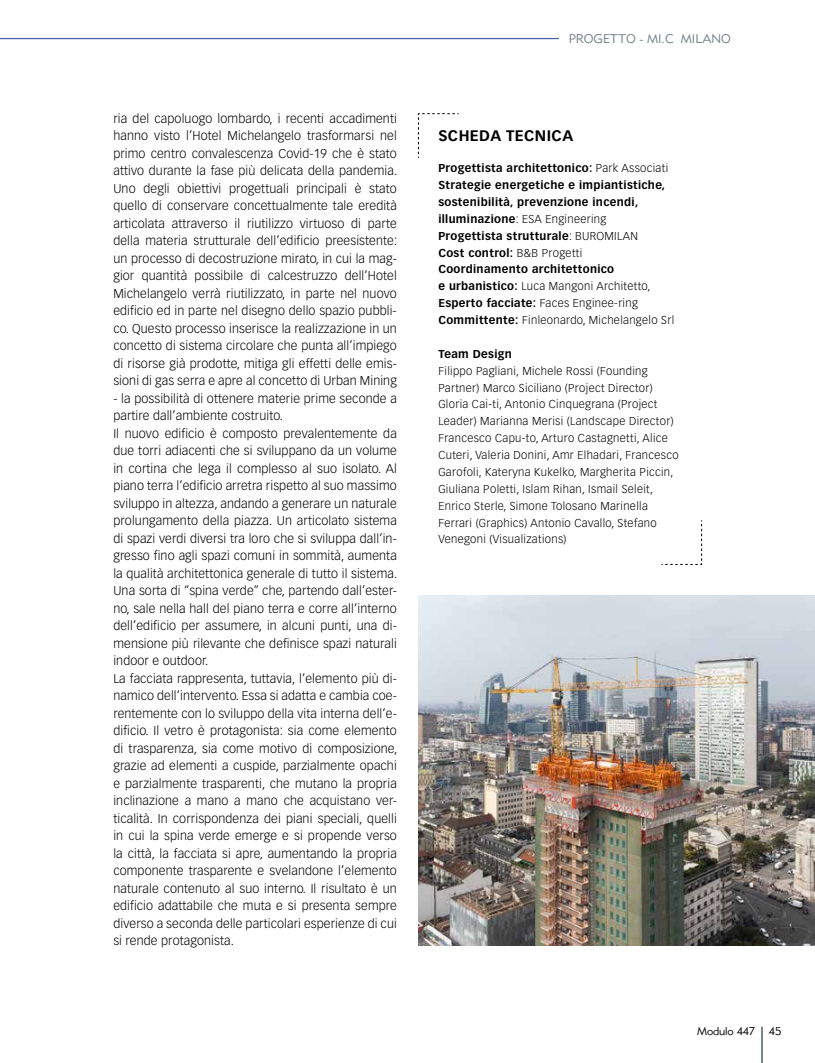
<style>
.page{position:relative;width:815px;height:1063px;background:#fff}
.page>*{position:absolute;margin:0;border:0;box-sizing:border-box;transform-origin:0 0}
.t1{font:700 15px "Vectora LT Std";letter-spacing:.03em;color:#000}
.t2{font:300 12.5px/17.5px "Vectora LT Std";letter-spacing:.01em;color:#000;text-align:justify}
.t3{font:12.5px "Metro Lite LT Two";color:#717e86}
.t4{font:300 11.25px/16.9px "Vectora LT Std";letter-spacing:.03em;color:#000}
.t5{font:700 11.25px/16.9px "Vectora LT Std";letter-spacing:.03em;color:#000}
.t6{font:11.25px "Metro Lite LT Two";letter-spacing:-.015em;color:#000}
.s1{font-weight:300}
</style>
<div class="page">
<hr style="left:761px;top:1027px;width:2px;height:36px;background:#717e86">
<hr style="left:0;top:38px;width:559px;height:1px;background:#4762ab">
<img style="left:418px;top:595px;width:397px;height:350px">
<svg style="left:418px;top:113px;width:41px;height:45px"></svg>
<svg style="left:661px;top:520px;width:41px;height:45px"></svg>
<p class="t2" style="left:113px;top:109px;width:285px">ria del capoluogo lombardo, i recenti accadimenti hanno visto l’Hotel Michelangelo trasformarsi nel primo centro convalescenza Covid-19 che è stato attivo durante la fase più delicata della pandemia.<br>Uno degli obiettivi progettuali principali è stato quello di conservare concettualmente tale eredità articolata attraverso il riutilizzo virtuoso di parte della materia strutturale dell’edificio preesistente: un processo di decostruzione mirato, in cui la mag&shy;gior quantità possibile di calcestruzzo dell’Hotel Michelangelo verrà riutilizzato, in parte nel nuovo edificio ed in parte nel disegno dello spazio pubbli&shy;co. Questo processo inserisce la realizzazione in un concetto di sistema circolare che punta all’impiego di risorse già prodotte, mitiga gli effetti delle emis&shy;sioni di gas serra e apre al concetto di Urban Mining</p>
<p class="t2" style="left:113px;top:389px;width:285px;text-align:left">- la possibilità di ottenere materie prime seconde a partire dall’ambiente costruito.<br>Il nuovo edificio è composto prevalentemente da due torri adiacenti che si sviluppano da un volume in cortina che lega il complesso al suo isolato. Al piano terra l’edificio arretra rispetto al suo massimo sviluppo in altezza, andando a generare un naturale prolungamento della piazza. Un articolato sistema di spazi verdi diversi tra loro che si sviluppa dall’in&shy;gresso fino agli spazi comuni in sommità, aumenta la qualità architettonica generale di tutto il sistema.<br>Una sorta di “spina verde” che, partendo dall’ester&shy;no, sale nella hall del piano terra e corre all’interno dell’edificio per assumere, in alcuni punti, una di&shy;mensione più rilevante che definisce spazi naturali indoor e outdoor.<br>La facciata rappresenta, tuttavia, l’elemento più di&shy;namico dell’intervento. Essa si adatta e cambia coe&shy;rentemente con lo sviluppo della vita interna dell’e&shy;dificio. Il vetro è protagonista: sia come elemento di trasparenza, sia come motivo di composizione, grazie ad elementi a cuspide, parzialmente opachi e parzialmente trasparenti, che mutano la propria inclinazione a mano a mano che acquistano ver&shy;ticalità. In corrispondenza dei piani speciali, quelli in cui la spina verde emerge e si propende verso la città, la facciata si apre, aumentando la propria componente trasparente e svelandone l’elemento naturale contenuto al suo interno. Il risultato è un edificio adattabile che muta e si presenta sempre diverso a seconda delle particolari esperienze di cui si rende protagonista.</p>
<p class="t3" style="left:569px;top:31px;width:164px">PROGETTO - MI.C MILANO</p>
<p class="t1" style="left:438px;top:127px;width:136px">SCHEDA TECNICA</p>
<p class="t5" style="left:438px;top:160px;width:237px">Progettista architettonico: <span class="s1">Park Associati </span>Strategie energetiche e impiantistiche, sostenibilità, prevenzione incendi, illuminazione<span class="s1">: ESA Engineering<br></span>Progettista strutturale<span class="s1">: BUROMILAN<br></span>Cost control: <span class="s1">B&amp;B Progetti </span>Coordinamento architettonico<br>e urbanistico: <span class="s1">Luca Mangoni Architetto, </span>Esperto facciate: <span class="s1">Faces Enginee-ring </span>Committente: <span class="s1">Finleonardo, Michelangelo Srl</span></p>
<p class="t5" style="left:438px;top:345px;width:75px">Team Design</p>
<p class="t4" style="left:438px;top:362px;width:242px">Filippo Pagliani, Michele Rossi (Founding Partner) Marco Siciliano (Project Director)<br>Gloria Cai-ti, Antonio Cinquegrana (Project Leader) Marianna Merisi (Landscape Director)<br>Francesco Capu-to, Arturo Castagnetti, Alice Cuteri, Valeria Donini, Amr Elhadari, Francesco Garofoli, Kateryna Kukelko, Margherita Piccin, Giuliana Poletti, Islam Rihan, Ismail Seleit, Enrico Sterle, Simone Tolosano Marinella Ferrari (Graphics) Antonio Cavallo, Stefano Venegoni (Visualizations)</p>
<p class="t6" style="left:697px;top:1025px;width:86px">Modulo 447 45</p>
</div>
